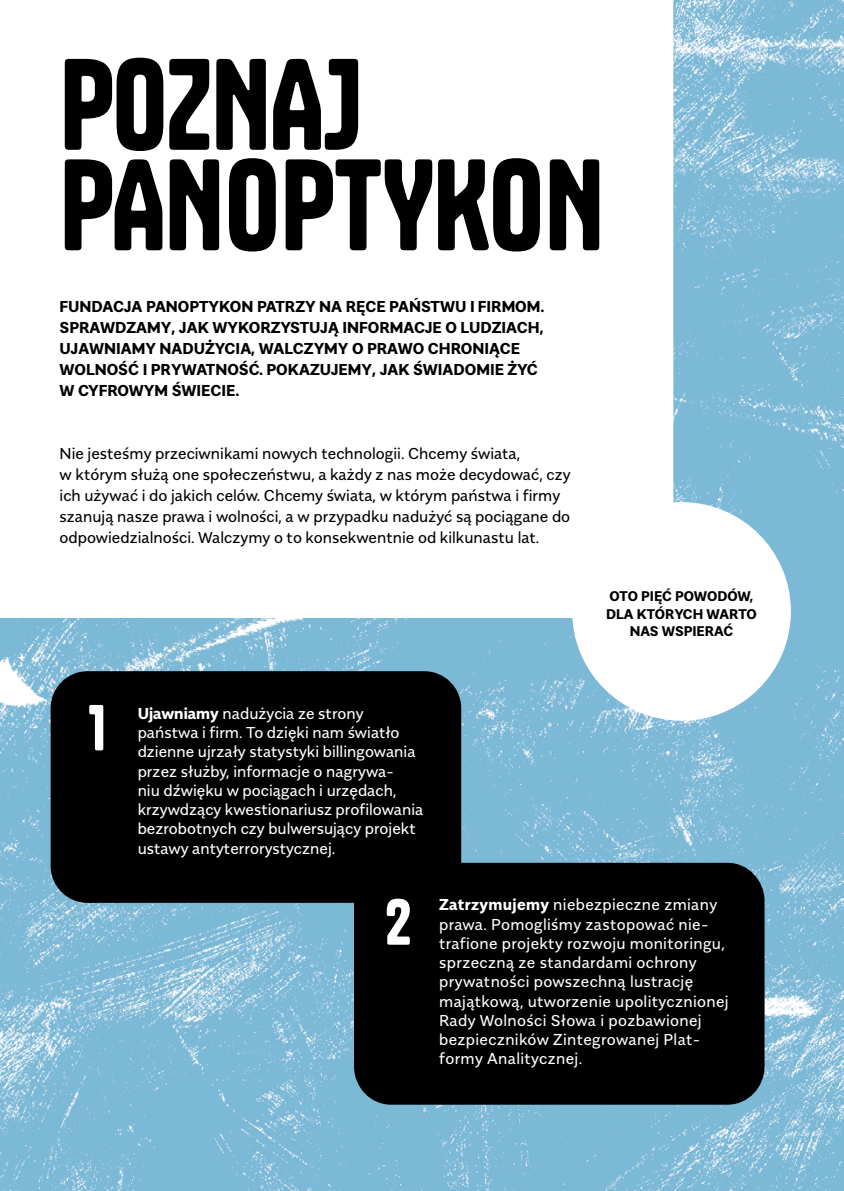
<style>
.page{position:relative;width:844px;height:1191px;background:#fff}
.page>*{position:absolute;margin:0;border:0;box-sizing:border-box;transform-origin:0 0}
.t1{font:121.1px/100.5px "Tanker";letter-spacing:-.005em;color:#000}
.t2{font:60.55px "Tanker";color:#fff}
.t3{font:15.75px/19.2px "Alergia Normal";letter-spacing:.01em;color:#fff}
.t4{font:15.75px/21px "Alergia Normal";color:#000}
.t5{font:700 15.75px/21px "Alergia Normal";color:#000}
.t6{font:700 14px/17.5px "Alergia Normal";color:#000;text-align:center}
.s1{font-weight:700}
</style>
<div class="page">
<img style="left:0;top:0;width:843px;height:1191px">
<div style="left:51px;top:671px;width:410px;height:232px;background:#000;border-radius:37px"></div>
<svg style="left:0;top:0;width:673px;height:618px"></svg>
<div style="left:572px;top:502px;width:218px;height:218px;background:#fff;border-radius:50%"></div>
<div style="left:354px;top:862px;width:410px;height:242px;background:#000;border-radius:38px"></div>
<h1 class="t1" style="left:60px;top:55px;width:546px">POZNAJ<br>PANOPTYKON</h1>
<p class="t5" style="left:60px;top:294px;width:486px">FUNDACJA PANOPTYKON PATRZY NA RĘCE PAŃSTWU I FIRMOM.<br>SPRAWDZAMY, JAK WYKORZYSTUJĄ INFORMACJE O LUDZIACH, UJAWNIAMY NADUŻYCIA, WALCZYMY O PRAWO CHRONIĄCE WOLNOŚĆ I PRYWATNOŚĆ. POKAZUJEMY, JAK ŚWIADOMIE ŻYĆ W CYFROWYM ŚWIECIE.</p>
<p class="t4" style="left:60px;top:441px;width:512px">Nie jesteśmy przeciwnikami nowych technologii. Chcemy świata,<br>w którym służą one społeczeństwu, a każdy z nas może decydować, czy ich używać i do jakich celów. Chcemy świata, w którym państwa i firmy szanują nasze prawa i wolności, a w przypadku nadużyć są pociągane do odpowiedzialności. Walczymy o to konsekwentnie od kilkunastu lat.</p>
<h2 class="t2" style="left:89px;top:690px;width:19px">1</h2>
<p class="t3" style="left:138px;top:702px;width:287px"><span class="s1">Ujawniamy</span> nadużycia ze strony państwa i firm. To dzięki nam światło dzienne ujrzały statystyki billingowania przez służby, informacje o nagrywa-<br>niu dźwięku w pociągach i urzędach, krzywdzący kwestionariusz profilowania bezrobotnych czy bulwersujący projekt ustawy antyterrorystycznej.</p>
<p class="t6" style="left:606px;top:586px;width:152px">OTO PIĘĆ POWODÓW,<br>DLA KTÓRYCH WARTO<br>NAS WSPIERAĆ</p>
<h2 class="t2" style="left:385px;top:884px;width:27px">2</h2>
<p class="t3" style="left:439px;top:894px;width:291px"><span class="s1">Zatrzymujemy</span> niebezpieczne zmiany prawa. Pomogliśmy zastopować nie&shy;trafione projekty rozwoju monitoringu, sprzeczną ze standardami ochrony prywatności powszechną lustrację majątkową, utworzenie upolitycznionej Rady Wolności Słowa i pozbawionej bezpieczników Zintegrowanej Plat&shy;formy Analitycznej.</p>
</div>
